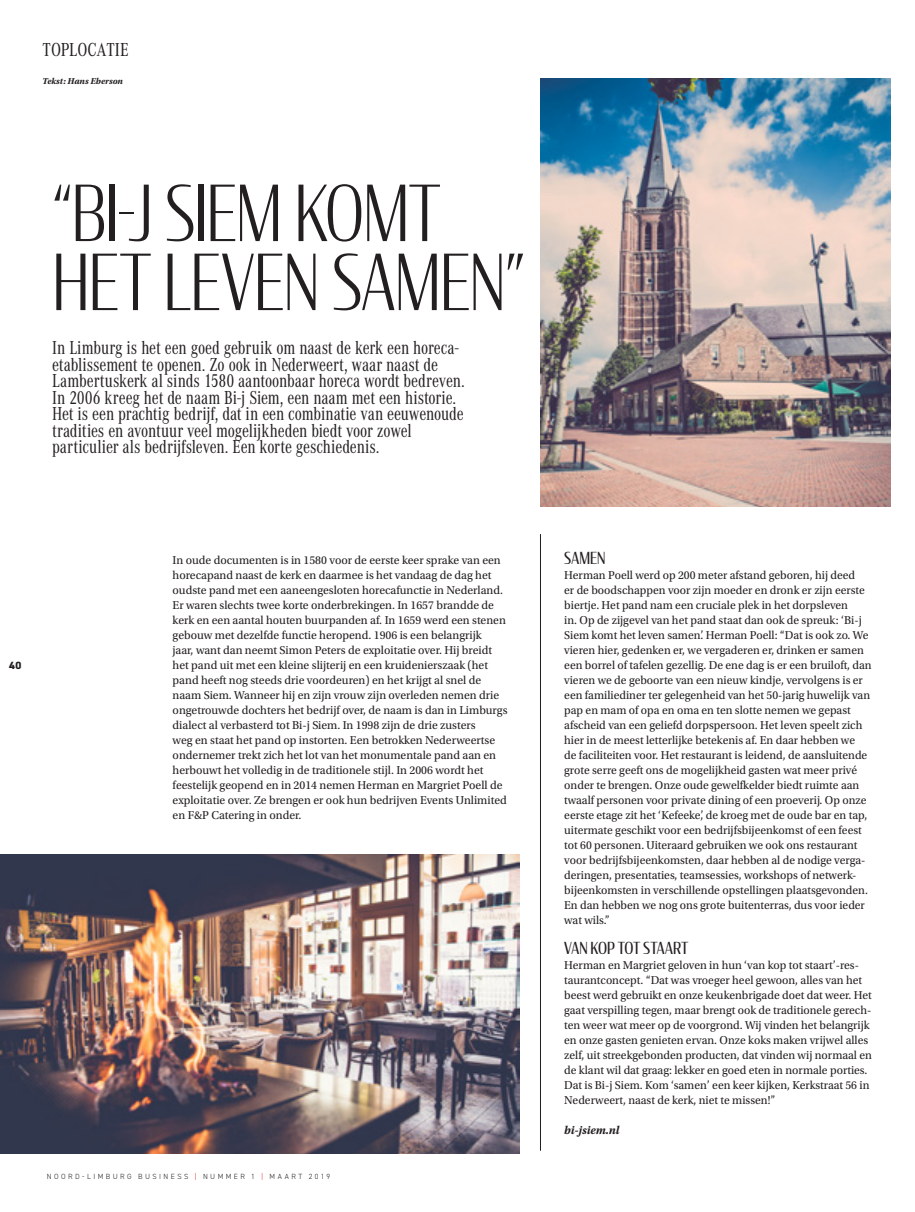
<style>
.page{position:relative;width:915px;height:1212px;background:#fff}
.page>*{position:absolute;margin:0;border:0;box-sizing:border-box;transform-origin:0 0}
.hoofdkop{font:300 76.5px "Condor Cond";letter-spacing:-.015em;color:#231f20;scale:.95 1}
.intro_corperate{font:19.5px/16.5px "Corporate A Cond Pro";letter-spacing:-.01em;color:#231f20;scale:.95 1}
.intro_corperate-2{font:19.5px "Corporate A Cond Pro";letter-spacing:-.01em;color:#231f20}
.Tussenkop{font:16.5px "Condor Cond";letter-spacing:.005em;color:#231f20}
.platte_tekst{font:12px/15px "Utopia Std";color:#231f20}
.platte_tekst-2{font:italic 700 12px "Utopia Std";color:#231f20}
.t1{font:800 10.5px "DIN2014";color:#231f20}
.platte_tekst-3{font:italic 700 9px "Utopia Std";color:#231f20}
.t2{font:300 7.5px "DIN2014";letter-spacing:.325em;color:#231f20}
.s1{color:#d81c23}
</style>
<div class="page">
<hr style="left:540px;top:534px;width:1px;height:617px;background:#231f20">
<img style="left:540px;top:78px;width:350px;height:429px">
<img style="left:0;top:854px;width:519px;height:300px">
<p class="intro_corperate-2" style="left:43px;top:36px;width:88px">TOPLOCATIE</p>
<p class="platte_tekst-3" style="left:43px;top:76px;width:82px">Tekst: Hans Eberson</p>
<p class="hoofdkop" style="left:52px;top:166px;width:410px">“BI-J SIEM KOMT</p>
<p class="hoofdkop" style="left:52px;top:235px;width:499px">HET LEVEN SAMEN”</p>
<p class="intro_corperate" style="left:52px;top:339px;width:435px">In Limburg is het een goed gebruik om naast de kerk een horeca&shy;etablissement te openen. Zo ook in Nederweert, waar naast de Lambertuskerk al sinds 1580 aantoonbaar horeca wordt bedreven.<br>In 2006 kreeg het de naam Bi-j Siem, een naam met een historie.<br>Het is een prachtig bedrijf, dat in een combinatie van eeuwenoude tradities en avontuur veel mogelijkheden biedt voor zowel particulier als bedrijfsleven. Een korte geschiedenis.</p>
<p class="t1" style="left:9px;top:658px;width:14px">40</p>
<p class="platte_tekst" style="left:172px;top:553px;width:336px">In oude documenten is in 1580 voor de eerste keer sprake van een horecapand naast de kerk en daarmee is het vandaag de dag het oudste pand met een aaneengesloten horecafunctie in Nederland.<br>Er waren slechts twee korte onderbrekingen. In 1657 brandde de kerk en een aantal houten buurpanden af. In 1659 werd een stenen gebouw met dezelfde functie heropend. 1906 is een belangrijk<br>jaar, want dan neemt Simon Peters de exploitatie over. Hij breidt het pand uit met een kleine slijterij en een kruidenierszaak (het pand heeft nog steeds drie voordeuren) en het krijgt al snel de naam Siem. Wanneer hij en zijn vrouw zijn overleden nemen drie ongetrouwde dochters het bedrijf over, de naam is dan in Limburgs dialect al verbasterd tot Bi-j Siem. In 1998 zijn de drie zusters<br>weg en staat het pand op instorten. Een betrokken Nederweertse ondernemer trekt zich het lot van het monumentale pand aan en herbouwt het volledig in de traditionele stijl. In 2006 wordt het feestelijk geopend en in 2014 nemen Herman en Margriet Poell de exploitatie over. Ze brengen er ook hun bedrijven Events Unlimited en F&amp;P Catering in onder.</p>
<p class="t2" style="left:47px;top:1172px;width:285px">NOORD-LIMBURG BUSINESS <span class="s1">|</span> NUMMER 1 <span class="s1">|</span> MAART 2019</p>
<p class="Tussenkop" style="left:564px;top:548px;width:43px">SAMEN</p>
<p class="platte_tekst" style="left:564px;top:568px;width:309px">Herman Poell werd op 200 meter afstand geboren, hij deed<br>er de boodschappen voor zijn moeder en dronk er zijn eerste biertje. Het pand nam een cruciale plek in het dorpsleven<br>in. Op de zijgevel van het pand staat dan ook de spreuk: ‘Bi-j Siem komt het leven samen’. Herman Poell: “Dat is ook zo. We vieren hier, gedenken er, we vergaderen er, drinken er samen een borrel of tafelen gezellig. De ene dag is er een bruiloft, dan vieren we de geboorte van een nieuw kindje, vervolgens is er een familiediner ter gelegenheid van het 50-jarig huwelijk van pap en mam of opa en oma en ten slotte nemen we gepast afscheid van een geliefd dorpspersoon. Het leven speelt zich hier in de meest letterlijke betekenis af. En daar hebben we<br>de faciliteiten voor. Het restaurant is leidend, de aansluitende grote serre geeft ons de mogelijkheid gasten wat meer privé onder te brengen. Onze oude gewelfkelder biedt ruimte aan twaalf personen voor private dining of een proeverij. Op onze eerste etage zit het ‘Kefeeke’, de kroeg met de oude bar en tap, uitermate geschikt voor een bedrijfsbijeenkomst of een feest tot 60 personen. Uiteraard gebruiken we ook ons restaurant voor bedrijfsbijeenkomsten, daar hebben al de nodige verga&shy;deringen, presentaties, teamsessies, workshops of netwerk&shy;bijeenkomsten in verschillende opstellingen plaatsgevonden.<br>En dan hebben we nog ons grote buitenterras, dus voor ieder wat wils.”</p>
<p class="Tussenkop" style="left:564px;top:938px;width:126px">VAN KOP TOT STAART</p>
<p class="platte_tekst" style="left:564px;top:958px;width:309px">Herman en Margriet geloven in hun ‘van kop tot staart’-res&shy;taurantconcept. “Dat was vroeger heel gewoon, alles van het beest werd gebruikt en onze keukenbrigade doet dat weer. Het gaat verspilling tegen, maar brengt ook de traditionele gerech&shy;ten weer wat meer op de voorgrond. Wij vinden het belangrijk en onze gasten genieten ervan. Onze koks maken vrijwel alles zelf, uit streekgebonden producten, dat vinden wij normaal en de klant wil dat graag: lekker en goed eten in normale porties.<br>Dat is Bi-j Siem. Kom ‘samen’ een keer kijken, Kerkstraat 56 in Nederweert, naast de kerk, niet te missen!”</p>
<p class="platte_tekst-2" style="left:564px;top:1123px;width:57px">bi-jsiem.nl</p>
</div>
